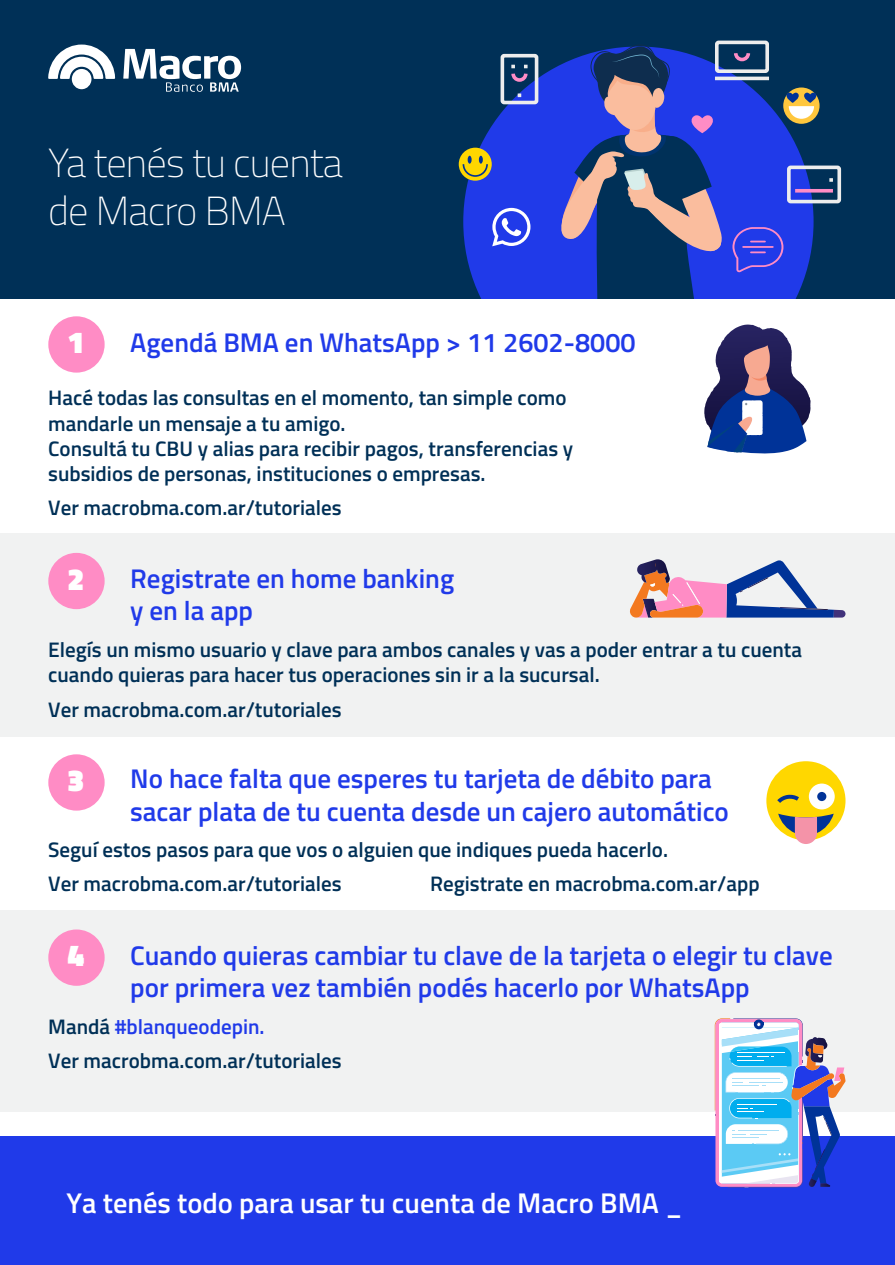
<style>
.page{position:relative;width:895px;height:1265px;background:#fff}
.page>*{position:absolute;margin:0;border:0;box-sizing:border-box;transform-origin:0 0}
.t1{font:200 40.5px/47.8px "Titillium Web";letter-spacing:-.02em;color:#fff}
.t2{font:900 30.45px "Titillium Web";color:#fff}
.t3{font:600 28.5px "Titillium Web";color:#fff}
.t4{font:600 27px/32.4px "Titillium Web";color:#203ae9}
.t5{font:600 21px/25.2px "Titillium Web";color:#003057}
.s1{color:#203ae9}
</style>
<div class="page">
<div style="left:0;top:0;width:894px;height:299px;background:#003057"></div>
<svg style="left:463px;top:53px;width:350px;height:246px;fill:#203ae9"></svg>
<svg style="left:829px;top:178px;width:3px;height:4px"></svg>
<hr style="left:795px;top:189px;width:37px;height:3px;background:#ff8cc5">
<div style="left:787px;top:165px;width:54px;height:38px;border:4px solid #ededed;border-radius:2px"></div>
<div style="left:715px;top:41px;width:54px;height:32px;border:4px solid #ededed;border-radius:2px"></div>
<hr style="left:716px;top:77px;width:51px;height:3px;background:#ededed">
<svg style="left:732px;top:53px;width:19px;height:10px"></svg>
<div style="left:500px;top:54px;width:38px;height:50px;border:4px solid #ededed;border-radius:2px"></div>
<svg style="left:517px;top:93px;width:4px;height:4px"></svg>
<svg style="left:509px;top:65px;width:20px;height:19px"></svg>
<div style="left:0;top:1136px;width:894px;height:128px;background:#203ae9"></div>
<div style="left:0;top:909px;width:894px;height:202px;background:#f1f2f2"></div>
<div style="left:0;top:533px;width:894px;height:203px;background:#f1f2f2"></div>
<svg style="left:704px;top:325px;width:102px;height:129px"></svg>
<svg style="left:630px;top:559px;width:215px;height:59px"></svg>
<div style="left:766px;top:761px;width:79px;height:79px;background:#ffd700;border-radius:50%"></div>
<svg style="left:777px;top:794px;width:21px;height:9px"></svg>
<div style="left:808px;top:783px;width:26px;height:26px;background:#fff;border-radius:50%"></div>
<div style="left:817px;top:792px;width:9px;height:9px;background:#003398;border-radius:50%"></div>
<svg style="left:778px;top:813px;width:55px;height:31px"></svg>
<svg style="left:714px;top:1018px;width:131px;height:169px"></svg>
<svg style="left:492px;top:208px;width:38px;height:38px"></svg>
<svg style="left:732px;top:227px;width:51px;height:45px;background:#4547e2"></svg>
<svg style="left:555px;top:42px;width:167px;height:257px"></svg>
<svg style="left:783px;top:87px;width:36px;height:37px"></svg>
<svg style="left:784px;top:92px;width:34px;height:27px"></svg>
<div style="left:458px;top:148px;width:33px;height:33px;background:#ffd700;border-radius:50%"></div>
<svg style="left:462px;top:156px;width:26px;height:21px"></svg>
<div style="left:48px;top:316px;width:57px;height:56px;background:#ff8cc5;border-radius:50%"></div>
<div style="left:48px;top:553px;width:57px;height:56px;background:#ff8cc5;border-radius:50%"></div>
<div style="left:48px;top:929px;width:57px;height:56px;background:#ff8cc5;border-radius:50%"></div>
<div style="left:48px;top:754px;width:57px;height:56px;background:#ff8cc5;border-radius:50%"></div>
<div style="left:72px;top:69px;width:19px;height:20px;background:#fff;border-radius:50%"></div>
<svg style="left:48px;top:45px;width:67px;height:34px"></svg>
<svg style="left:123px;top:49px;width:118px;height:43px"></svg>
<h1 class="t1" style="left:48px;top:137px;width:296px">Ya tenés tu cuenta de Macro BMA</h1>
<h2 class="t2" style="left:68px;top:320px;width:18px">1</h2>
<p class="t4" style="left:130px;top:324px;width:507px">Agendá BMA en WhatsApp &gt; 11 2602-8000</p>
<p class="t5" style="left:48px;top:384px;width:526px">Hacé todas las consultas en el momento, tan simple como mandarle un mensaje a tu amigo.<br>Consultá tu CBU y alias para recibir pagos, transferencias y subsidios de personas, instituciones o empresas.</p>
<p class="t5" style="left:48px;top:494px;width:295px">Ver macrobma.com.ar/tutoriales</p>
<h2 class="t2" style="left:68px;top:556px;width:18px">2</h2>
<p class="t4" style="left:130px;top:561px;width:325px">Registrate en home banking y en la app</p>
<p class="t5" style="left:48px;top:636px;width:755px">Elegís un mismo usuario y clave para ambos canales y vas a poder entrar a tu cuenta cuando quieras para hacer tus operaciones sin ir a la sucursal.</p>
<p class="t5" style="left:48px;top:695px;width:295px">Ver macrobma.com.ar/tutoriales</p>
<p class="t4" style="left:130px;top:761px;width:600px">No hace falta que esperes tu tarjeta de débito para sacar plata de tu cuenta desde un cajero automático</p>
<p class="t5" style="left:48px;top:831px;width:621px;line-height:34.2px">Seguí estos pasos para que vos o alguien que indiques pueda hacerlo.<br>Ver macrobma.com.ar/tutoriales</p>
<h2 class="t2" style="left:68px;top:758px;width:18px">3</h2>
<p class="t5" style="left:430px;top:870px;width:331px">Registrate en macrobma.com.ar/app</p>
<p class="t4" style="left:130px;top:937px;width:704px">Cuando quieras cambiar tu clave de la tarjeta o elegir tu clave por primera vez también podés hacerlo por WhatsApp</p>
<p class="t5" style="left:48px;top:1008px;width:295px;line-height:34.2px">Mandá <span class="s1">#blanqueodepin.<br></span>Ver macrobma.com.ar/tutoriales</p>
<h2 class="t2" style="left:68px;top:933px;width:18px">4</h2>
<h3 class="t3" style="left:66px;top:1181px;width:618px">Ya tenés todo para usar tu cuenta de Macro BMA _</h3>
</div>
